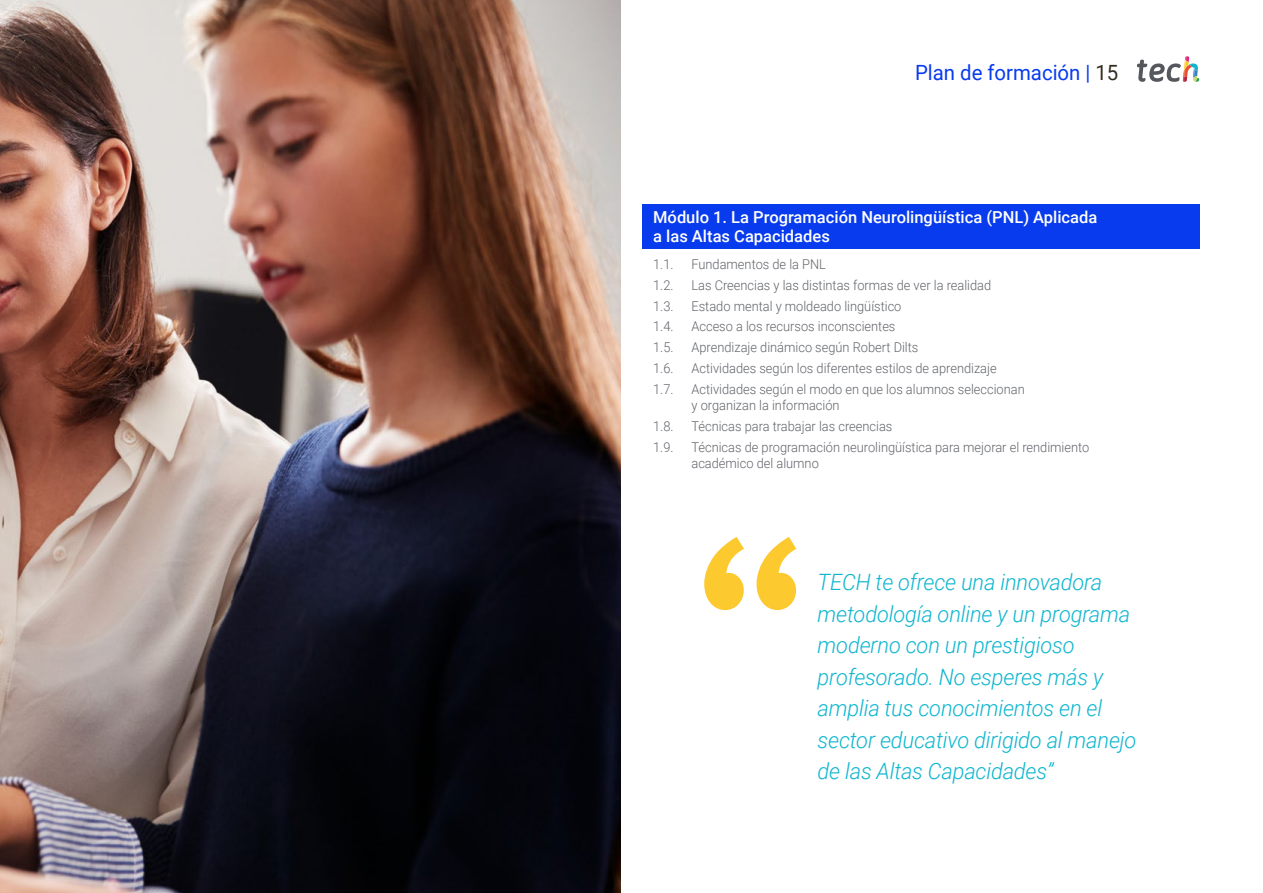
<style>
.page{position:relative;width:1263px;height:893px;background:#fff}
.page>*{position:absolute;margin:0;border:0;box-sizing:border-box;transform-origin:0 0}
.t1{font:italic 300 22.5px/31.5px "Roboto";letter-spacing:-.01em;color:#0fb6cf}
.t2{font:21px "Roboto";color:#083bee}
.t3{font:500 16.5px/19.5px "Roboto";color:#fff}
.t4{font:300 13.5px/16.5px "Roboto";color:#61646a;scale:.95 1}
.s1{color:#312e20}
</style>
<div class="page">
<img style="left:0;top:0;width:621px;height:893px">
<svg style="left:704px;top:537px;width:92px;height:73px"></svg>
<div style="left:642px;top:204px;width:557px;height:44px;background:#083bee"></div>
<svg style="left:1137px;top:56px;width:62px;height:26px"></svg>
<h2 class="t2" style="left:915px;top:57px;width:205px">Plan de formación | <span class="s1">15</span></h2>
<p class="t3" style="left:653px;top:206px;width:446px">Módulo 1. La Programación Neurolingüística (PNL) Aplicada a las Altas Capacidades</p>
<p class="t4" style="left:653px;top:256px;width:23px">1.1.</p>
<p class="t4" style="left:691px;top:256px;width:143px">Fundamentos de la PNL</p>
<p class="t4" style="left:653px;top:276px;width:23px">1.2.</p>
<p class="t4" style="left:691px;top:276px;width:317px">Las Creencias y las distintas formas de ver la realidad</p>
<p class="t4" style="left:653px;top:297px;width:23px">1.3.</p>
<p class="t4" style="left:691px;top:297px;width:223px">Estado mental y moldeado lingüístico</p>
<p class="t4" style="left:653px;top:318px;width:23px">1.4.</p>
<p class="t4" style="left:691px;top:318px;width:216px">Acceso a los recursos inconscientes</p>
<p class="t4" style="left:653px;top:339px;width:23px">1.5.</p>
<p class="t4" style="left:691px;top:339px;width:240px">Aprendizaje dinámico según Robert Dilts</p>
<p class="t4" style="left:653px;top:359px;width:23px">1.6.</p>
<p class="t4" style="left:691px;top:359px;width:323px">Actividades según los diferentes estilos de aprendizaje</p>
<p class="t4" style="left:653px;top:380px;width:23px">1.7.</p>
<p class="t4" style="left:691px;top:380px;width:352px">Actividades según el modo en que los alumnos seleccionan y organizan la información</p>
<p class="t4" style="left:653px;top:417px;width:23px">1.8.</p>
<p class="t4" style="left:691px;top:417px;width:213px">Técnicas para trabajar las creencias</p>
<p class="t4" style="left:653px;top:438px;width:23px">1.9.</p>
<p class="t4" style="left:691px;top:438px;width:420px">Técnicas de programación neurolingüística para mejorar el rendimiento académico del alumno</p>
<h1 class="t1" style="left:818px;top:566px;width:320px">TECH te ofrece una innovadora metodología online y un programa moderno con un prestigioso profesorado. No esperes más y amplia tus conocimientos en el sector educativo dirigido al manejo de las Altas Capacidades”</h1>
</div>
